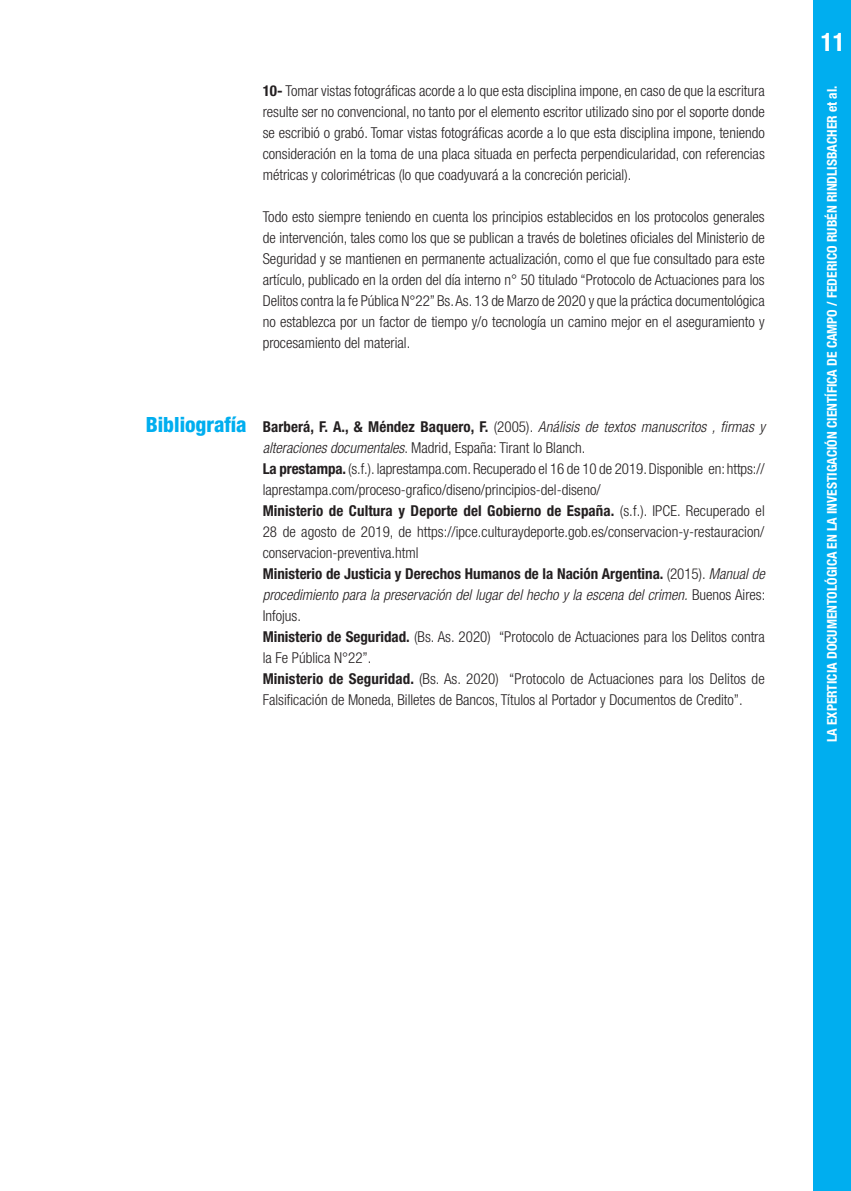
<style>
.page{position:relative;width:851px;height:1191px;background:#fff}
.page>*{position:absolute;margin:0;border:0;box-sizing:border-box;transform-origin:0 0}
.t1{font:700 condensed 25.5px "Helvetica Neue LT Std";color:#fff}
.TITULO_CH{font:800 condensed 21px "Helvetica Neue LT Std";color:#00aeef}
.t2{font:300 condensed 15px/21px "Helvetica Neue LT Std";color:#231f20;text-align:justify}
.t3{font:italic 300 condensed 15px/21px "Helvetica Neue LT Std";color:#231f20}
.t4{font:700 condensed 13.5px "Helvetica Neue LT Std";color:#fff}
.s1{font-weight:700}
.s2{font-weight:700;font-style:normal}
.s3{font-style:normal}
</style>
<div class="page">
<div style="left:813px;top:0;width:37px;height:1191px;background:#00aeef"></div>
<p class="t2" style="left:263px;top:80px;width:503px"><span class="s1">10-</span> Tomar vistas fotográficas acorde a lo que esta disciplina impone, en caso de que la escritura resulte ser no convencional, no tanto por el elemento escritor utilizado sino por el soporte donde se escribió o grabó. Tomar vistas fotográficas acorde a lo que esta disciplina impone, teniendo consideración en la toma de una placa situada en perfecta perpendicularidad, con referencias métricas y colorimétricas (lo que coadyuvará a la concreción pericial).</p>
<p class="t2" style="left:263px;top:206px;width:503px">Todo esto siempre teniendo en cuenta los principios establecidos en los protocolos generales de intervención, tales como los que se publican a través de boletines oficiales del Ministerio de Seguridad y se mantienen en permanente actualización, como el que fue consultado para este artículo, publicado en la orden del día interno n° 50 titulado “Protocolo de Actuaciones para los Delitos contra la fe Pública N°22” Bs. As. 13 de Marzo de 2020 y que la práctica documentológica no establezca por un factor de tiempo y/o tecnología un camino mejor en el aseguramiento y procesamiento del material.</p>
<p class="TITULO_CH" style="left:146px;top:412px;width:102px">Bibliografía</p>
<p class="t3" style="left:263px;top:416px;width:503px"><span class="s2">Barberá, F. A., &amp; Méndez Baquero, F.</span> <span class="s3">(2005).</span> Análisis de textos manuscritos , firmas y alteraciones documentales<span class="s3">. Madrid, España: Tirant lo Blanch.</span></p>
<p class="t2" style="left:263px;top:458px;width:503px"><span class="s1">La prestampa.</span> (s.f.). laprestampa.com. Recuperado el 16 de 10 de 2019. Disponible en: https:// laprestampa.com/proceso-grafico/diseno/principios-del-diseno/</p>
<p class="t2" style="left:263px;top:500px;width:503px"><span class="s1">Ministerio de Cultura y Deporte del Gobierno de España.</span> (s.f.). IPCE. Recuperado el 28 de agosto de 2019, de https://ipce.culturaydeporte.gob.es/conservacion-y-restauracion/ conservacion-preventiva.html</p>
<p class="t3" style="left:263px;top:563px;width:504px;text-align:justify"><span class="s2">Ministerio de Justicia y Derechos Humanos de la Nación Argentina.</span> <span class="s3">(2015).</span> Manual de procedimiento para la preservación del lugar del hecho y la escena del crimen. <span class="s3">Buenos Aires:<br>Infojus.</span></p>
<p class="t2" style="left:263px;top:626px;width:503px"><span class="s1">Ministerio de Seguridad.</span> (Bs. As. 2020) “Protocolo de Actuaciones para los Delitos contra la Fe Pública N°22”.</p>
<p class="t2" style="left:263px;top:668px;width:503px"><span class="s1">Ministerio de Seguridad.</span> (Bs. As. 2020) “Protocolo de Actuaciones para los Delitos de<br>Falsificación de Moneda, Billetes de Bancos, Títulos al Portador y Documentos de Credito”.</p>
<h1 class="t1" style="left:820px;top:27px;width:26px">11</h1>
<p class="t4" style="left:823px;top:742px;width:658px;rotate:-90deg">LA EXPERTICIA DOCUMENTOLÓGICA EN LA INVESTIGACIÓN CIENTÍFICA DE CAMPO / FEDERICO RUBÉN RINDLISBACHER et al.</p>
</div>
